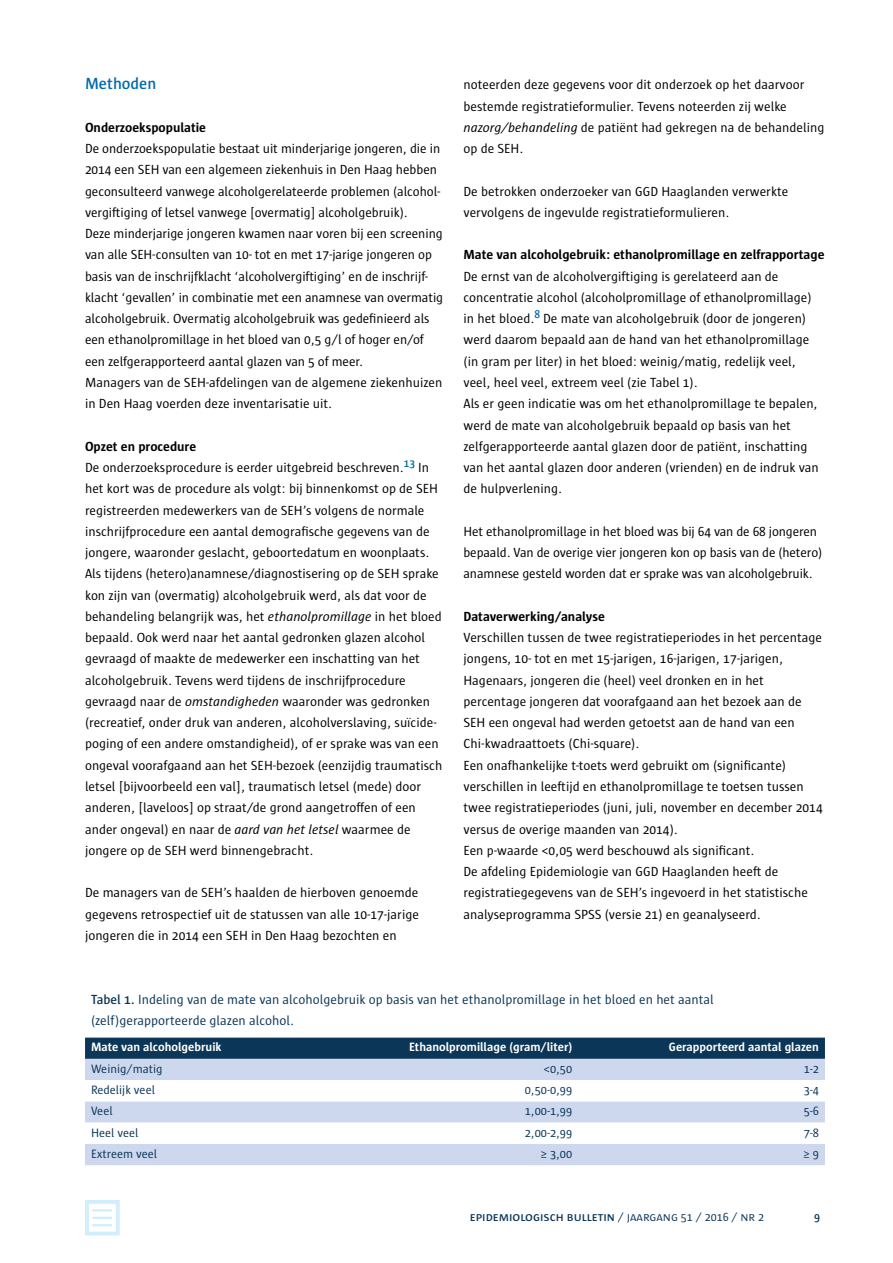
<style>
.page{position:relative;width:893px;height:1263px;background:#fff}
.page>*{position:absolute;margin:0;border:0;box-sizing:border-box;transform-origin:0 0}
.t1{font:600 16.5px "Sun";color:#006aad}
.t2{font:13.5px/21.3px "Sun";color:#000}
.t3{font:13.5px/21.3px "Sun";color:#0c3657}
.t4{font:700 13.5px "Sun";color:#000}
.t5{font:12.3px "Sun";color:#0c3657}
.t6{font:700 12.3px "Sun";color:#fff}
.t7{font:600 12px "Sun SC";color:#0c3657}
.t8{font:600 12px "Sun";color:#0c3657}
.s1{font-weight:700}
.s2{font-style:italic}
.s3{font-weight:600}
.s4{font-weight:400}
.s5{font-family:"Sun";font-weight:400}
</style>
<div class="page">
<div style="left:85px;top:1200px;width:35px;height:35px;border:4px solid #d2edfb"></div>
<hr style="left:92px;top:1209px;width:20px;height:2px;background:#d2edfb">
<hr style="left:92px;top:1217px;width:20px;height:2px;background:#d2edfb">
<hr style="left:92px;top:1224px;width:20px;height:2px;background:#d2edfb">
<svg style="left:85px;top:1037px;width:740px;height:22px;background:#143d5d"></svg>
<div style="left:85px;top:1059px;width:740px;height:106px;background:#cdd8ee"></div>
<svg style="left:85px;top:1080px;width:740px;height:64px"></svg>
<p class="t1" style="left:85px;top:75px;width:73px">Methoden</p>
<p class="t4" style="left:85px;top:120px;width:123px">Onderzoekspopulatie</p>
<p class="t2" style="left:85px;top:138px;width:360px">De onderzoekspopulatie bestaat uit minderjarige jongeren, die in 2014 een SEH van een algemeen ziekenhuis in Den Haag hebben geconsulteerd vanwege alcoholgerelateerde problemen (alcohol&shy;vergiftiging of letsel vanwege [overmatig] alcoholgebruik).<br>Deze minderjarige jongeren kwamen naar voren bij een screening van alle SEH-consulten van 10- tot en met 17-jarige jongeren op basis van de inschrijfklacht ‘alcoholvergiftiging’ en de inschrijf&shy;klacht ‘gevallen’ in combinatie met een anamnese van overmatig alcoholgebruik. Overmatig alcoholgebruik was gedefinieerd als een ethanolpromillage in het bloed van 0,5 g/l of hoger en/of een zelfgerapporteerd aantal glazen van 5 of meer.<br>Managers van de SEH-afdelingen van de algemene ziekenhuizen in Den Haag voerden deze inventarisatie uit.</p>
<p class="t2" style="left:85px;top:436px;width:359px"><span class="s1">Opzet en procedure<br></span>De onderzoeksprocedure is eerder uitgebreid beschreven.<sup>13</sup> In het kort was de procedure als volgt: bij binnenkomst op de SEH registreerden medewerkers van de SEH’s volgens de normale inschrijfprocedure een aantal demografische gegevens van de jongere, waaronder geslacht, geboortedatum en woonplaats.<br>Als tijdens (hetero)anamnese/diagnostisering op de SEH sprake kon zijn van (overmatig) alcoholgebruik werd, als dat voor de behandeling belangrijk was, het <span class="s2">ethanolpromillage</span> in het bloed bepaald. Ook werd naar het aantal gedronken glazen alcohol gevraagd of maakte de medewerker een inschatting van het alcoholgebruik. Tevens werd tijdens de inschrijfprocedure gevraagd naar de <span class="s2">omstandigheden</span> waaronder was gedronken (recreatief, onder druk van anderen, alcoholverslaving, suïcide&shy;poging of een andere omstandigheid), of er sprake was van een ongeval voorafgaand aan het SEH-bezoek (eenzijdig traumatisch letsel [bijvoorbeeld een val], traumatisch letsel (mede) door anderen, [laveloos] op straat/de grond aangetroffen of een ander ongeval) en naar de <span class="s2">aard van het letsel</span> waarmee de jongere op de SEH werd binnengebracht.</p>
<p class="t2" style="left:85px;top:882px;width:335px;text-align:justify">De managers van de SEH’s haalden de hierboven genoemde gegevens retrospectief uit de statussen van alle 10-17-jarige jongeren die in 2014 een SEH in Den Haag bezochten en</p>
<p class="t2" style="left:463px;top:74px;width:362px">noteerden deze gegevens voor dit onderzoek op het daarvoor bestemde registratieformulier. Tevens noteerden zij welke <span class="s2">nazorg/behandeling</span> de patiënt had gekregen na de behandeling op de SEH.</p>
<p class="t2" style="left:463px;top:181px;width:326px">De betrokken onderzoeker van GGD Haaglanden verwerkte vervolgens de ingevulde registratieformulieren.</p>
<p class="t4" style="left:463px;top:247px;width:363px">Mate van alcoholgebruik: ethanolpromillage en zelfrapportage</p>
<p class="t2" style="left:463px;top:266px;width:357px">De ernst van de alcoholvergiftiging is gerelateerd aan de concentratie alcohol (alcoholpromillage of ethanolpromillage) in het bloed.<sup>8</sup> De mate van alcoholgebruik (door de jongeren) werd daarom bepaald aan de hand van het ethanolpromillage (in gram per liter) in het bloed: weinig/matig, redelijk veel, veel, heel veel, extreem veel (zie Tabel 1).<br>Als er geen indicatie was om het ethanolpromillage te bepalen, werd de mate van alcoholgebruik bepaald op basis van het zelfgerapporteerde aantal glazen door de patiënt, inschatting van het aantal glazen door anderen (vrienden) en de indruk van de hulpverlening.</p>
<p class="t2" style="left:463px;top:521px;width:360px">Het ethanolpromillage in het bloed was bij 64 van de 68 jongeren bepaald. Van de overige vier jongeren kon op basis van de (hetero) anamnese gesteld worden dat er sprake was van alcoholgebruik.</p>
<p class="t4" style="left:463px;top:609px;width:143px">Dataverwerking/analyse</p>
<p class="t2" style="left:463px;top:627px;width:361px">Verschillen tussen de twee registratieperiodes in het percentage jongens, 10- tot en met 15-jarigen, 16-jarigen, 17-jarigen, Hagenaars, jongeren die (heel) veel dronken en in het percentage jongeren dat voorafgaand aan het bezoek aan de SEH een ongeval had werden getoetst aan de hand van een Chi-kwadraattoets (Chi-square).<br>Een onafhankelijke t-toets werd gebruikt om (significante) verschillen in leeftijd en ethanolpromillage te toetsen tussen twee registratieperiodes (juni, juli, november en december 2014 versus de overige maanden van 2014).<br>Een p-waarde &lt;0,05 werd beschouwd als significant.<br>De afdeling Epidemiologie van GGD Haaglanden heeft de registratiegegevens van de SEH’s ingevoerd in het statistische analyseprogramma SPSS (versie 21) en geanalyseerd.</p>
<p class="t3" style="left:91px;top:988px;width:624px"><span class="s3">Tabel 1.</span> Indeling van de mate van alcoholgebruik op basis van het ethanolpromillage in het bloed en het aantal (zelf)gerapporteerde glazen alcohol.</p>
<p class="t6" style="left:91px;top:1040px;width:132px">Mate van alcoholgebruik</p>
<p class="t6" style="left:409px;top:1040px;width:165px">Ethanolpromillage (gram/liter)</p>
<p class="t6" style="left:669px;top:1040px;width:152px">Gerapporteerd aantal glazen</p>
<p class="t5" style="left:91px;top:1062px;width:73px">Weinig/matig</p>
<p class="t5" style="left:544px;top:1062px;width:30px">&lt;0,50</p>
<p class="t5" style="left:804px;top:1062px;width:17px">1-2</p>
<p class="t5" style="left:91px;top:1083px;width:66px">Redelijk veel</p>
<p class="t5" style="left:525px;top:1083px;width:49px">0,50-0,99</p>
<p class="t5" style="left:804px;top:1083px;width:17px">3-4</p>
<p class="t5" style="left:91px;top:1105px;width:23px">Veel</p>
<p class="t5" style="left:525px;top:1105px;width:49px">1,00-1,99</p>
<p class="t5" style="left:804px;top:1105px;width:17px">5-6</p>
<p class="t5" style="left:91px;top:1126px;width:49px">Heel veel</p>
<p class="t5" style="left:525px;top:1126px;width:49px">2,00-2,99</p>
<p class="t5" style="left:804px;top:1126px;width:17px">7-8</p>
<p class="t5" style="left:91px;top:1147px;width:68px">Extreem veel</p>
<p class="t5" style="left:541px;top:1147px;width:33px">≥ 3,00</p>
<p class="t5" style="left:804px;top:1147px;width:17px">≥ 9</p>
<p class="t7" style="left:470px;top:1211px;width:296px">epidemiologisch bulletin <span class="s4">/ jaargang</span> <span class="s5">51</span> <span class="s4">/</span> <span class="s5">2016</span> <span class="s4">/ nr</span> <span class="s5">2</span></p>
<p class="t8" style="left:814px;top:1211px;width:7px">9</p>
</div>
